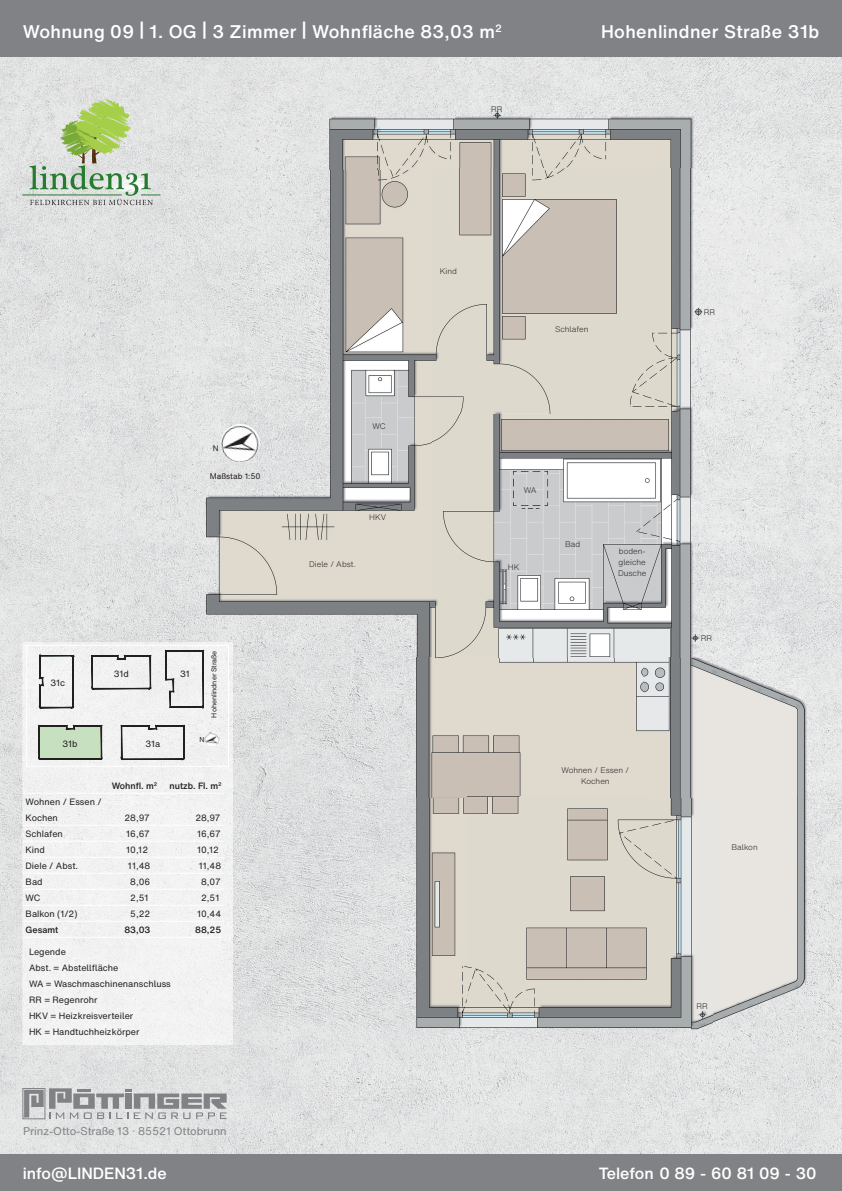
<style>
.page{position:relative;width:842px;height:1191px;background:#fff}
.page>*{position:absolute;margin:0;border:0;box-sizing:border-box;transform-origin:0 0}
.t1{font:500 18px "Helvetica Now Text";letter-spacing:.02em;color:#fff}
.t2{font:500 16px "Helvetica Now Text";letter-spacing:-.005em;color:#fff}
.t3{font:11px "Helvetica Now Text";letter-spacing:-.005em;color:#808285}
.t4{font:9px/16px "Helvetica Now Text";color:#231f20}
.t5{font:500 9px "Helvetica Now Text";color:#231f20}
.t6{font:300 8px/11px "Helvetica Now Text";color:#231f20;text-align:center}
.t7{font:8px "Helvetica Now Text";color:#231f20}
.t8{font:7px "Helvetica Now Text";letter-spacing:-.01em;color:#231f20}
</style>
<div class="page">
<img style="left:0;top:57px;width:210px;height:503px">
<img style="left:210px;top:57px;width:632px;height:47px">
<img style="left:807px;top:104px;width:35px;height:1050px">
<img style="left:0;top:560px;width:187px;height:105px">
<img style="left:0;top:665px;width:34px;height:489px">
<img style="left:34px;top:1040px;width:773px;height:114px">
<div style="left:0;top:0;width:842px;height:57px;background:#808285"></div>
<div style="left:0;top:1154px;width:842px;height:37px;background:#808285"></div>
<hr style="left:23px;top:195px;width:99px;height:1px;background:#257c2e">
<svg style="left:29px;top:99px;width:131px;height:106px;background:#c4d2b6"></svg>
<div style="left:23px;top:1088px;width:22px;height:31px;border:1px solid #808285"></div>
<svg style="left:24px;top:1088px;width:203px;height:31px;background:#b5b6b8"></svg>
<img style="left:187px;top:99px;width:632px;height:558px">
<img style="left:232px;top:657px;width:587px;height:383px">
<img style="left:219px;top:424px;width:42px;height:39px">
<div style="left:23px;top:642px;width:209px;height:402px;background:#f1f2f1"></div>
<div style="left:187px;top:642px;width:45px;height:398px;background:#f1f2f2"></div>
<hr style="left:23px;top:793px;width:202px;height:1px;background:#fff">
<hr style="left:23px;top:825px;width:202px;height:1px;background:#fff">
<hr style="left:23px;top:841px;width:202px;height:1px;background:#fff">
<hr style="left:23px;top:857px;width:202px;height:1px;background:#fff">
<hr style="left:23px;top:873px;width:202px;height:1px;background:#fff">
<hr style="left:23px;top:889px;width:202px;height:1px;background:#fff">
<hr style="left:23px;top:905px;width:202px;height:1px;background:#fff">
<hr style="left:23px;top:921px;width:202px;height:1px;background:#fff">
<hr style="left:23px;top:937px;width:202px;height:1px;background:#fff">
<div style="left:26px;top:645px;width:203px;height:121px;border:1px solid #fff"></div>
<img style="left:205px;top:731px;width:14px;height:15px;border-radius:7px">
<svg style="left:39px;top:725px;width:63px;height:34px;background:#b2c7aa"></svg>
<svg style="left:121px;top:725px;width:64px;height:34px"></svg>
<svg style="left:39px;top:655px;width:35px;height:53px"></svg>
<svg style="left:92px;top:655px;width:59px;height:34px"></svg>
<svg style="left:165px;top:650px;width:39px;height:57px"></svg>
<h1 class="t1" style="left:23px;top:18px;width:481px">Wohnung 09 | 1. OG | 3 Zimmer | Wohnfläche 83,03 m<sup>2</sup></h1>
<h1 class="t1" style="left:601px;top:18px;width:220px">Hohenlindner Straße 31b</h1>
<p class="t6" style="left:491px;top:103px;width:13px">RR</p>
<p class="t7" style="left:213px;top:442px;width:7px">N</p>
<p class="t7" style="left:210px;top:470px;width:52px">Maßstab 1:50</p>
<p class="t4" style="left:51px;top:674px;width:16px">31c</p>
<p class="t4" style="left:114px;top:665px;width:17px">31d</p>
<p class="t4" style="left:62px;top:735px;width:17px">31b</p>
<p class="t4" style="left:145px;top:735px;width:16px">31a</p>
<p class="t4" style="left:180px;top:665px;width:11px">31</p>
<p class="t8" style="left:209px;top:717px;width:68px;rotate:-90deg">Hohenlindner Straße</p>
<p class="t8" style="left:199px;top:734px;width:7px">N</p>
<p class="t4" style="left:26px;top:793px;width:78px">Wohnen / Essen /<br>Kochen</p>
<p class="t5" style="left:112px;top:778px;width:47px">Wohnfl. m<sup>2</sup></p>
<p class="t5" style="left:169px;top:778px;width:54px">nutzb. Fl. m<sup>2</sup></p>
<p class="t4" style="left:125px;top:809px;width:27px">28,97</p>
<p class="t4" style="left:195px;top:809px;width:27px">28,97</p>
<p class="t4" style="left:26px;top:825px;width:39px">Schlafen</p>
<p class="t4" style="left:126px;top:825px;width:25px">16,67</p>
<p class="t4" style="left:197px;top:825px;width:25px">16,67</p>
<p class="t4" style="left:26px;top:841px;width:21px">Kind</p>
<p class="t4" style="left:126px;top:841px;width:23px">10,12</p>
<p class="t4" style="left:197px;top:841px;width:23px">10,12</p>
<p class="t4" style="left:26px;top:857px;width:54px">Diele / Abst.</p>
<p class="t4" style="left:128px;top:857px;width:24px">11,48</p>
<p class="t4" style="left:199px;top:857px;width:24px">11,48</p>
<p class="t4" style="left:26px;top:873px;width:19px">Bad</p>
<p class="t4" style="left:130px;top:873px;width:21px">8,06</p>
<p class="t4" style="left:201px;top:873px;width:21px">8,07</p>
<p class="t4" style="left:26px;top:889px;width:16px">WC</p>
<p class="t4" style="left:130px;top:889px;width:20px">2,51</p>
<p class="t4" style="left:201px;top:889px;width:20px">2,51</p>
<p class="t4" style="left:26px;top:905px;width:53px">Balkon (1/2)</p>
<p class="t4" style="left:130px;top:905px;width:21px">5,22</p>
<p class="t4" style="left:197px;top:905px;width:26px">10,44</p>
<p class="t5" style="left:26px;top:922px;width:34px">Gesamt</p>
<p class="t5" style="left:124px;top:922px;width:28px">83,03</p>
<p class="t5" style="left:195px;top:922px;width:28px">88,25</p>
<p class="t4" style="left:29px;top:943px;width:143px">Legende<br>Abst. = Abstellfläche<br>WA = Waschmaschinenanschluss<br>RR = Regenrohr<br>HKV = Heizkreisverteiler<br>HK = Handtuchheizkörper</p>
<p class="t3" style="left:23px;top:1122px;width:205px">Prinz-Otto-Straße 13 · 85521 Ottobrunn</p>
<p class="t6" style="left:372px;top:421px;width:15px">WC</p>
<p class="t6" style="left:369px;top:511px;width:18px">HKV</p>
<p class="t6" style="left:309px;top:558px;width:48px">Diele / Abst.</p>
<p class="t6" style="left:440px;top:265px;width:19px">Kind</p>
<p class="t6" style="left:555px;top:323px;width:35px">Schlafen</p>
<p class="t6" style="left:704px;top:306px;width:13px">RR</p>
<p class="t6" style="left:524px;top:484px;width:14px">WA</p>
<p class="t6" style="left:508px;top:561px;width:13px">HK</p>
<p class="t6" style="left:565px;top:538px;width:17px">Bad</p>
<p class="t6" style="left:618px;top:545px;width:30px;text-align:justify">boden&shy;gleiche Dusche</p>
<p class="t6" style="left:561px;top:764px;width:69px">Wohnen / Essen /<br>Kochen</p>
<p class="t6" style="left:701px;top:632px;width:13px">RR</p>
<p class="t6" style="left:731px;top:841px;width:28px">Balkon</p>
<p class="t6" style="left:696px;top:1000px;width:13px">RR</p>
<h2 class="t2" style="left:23px;top:1161px;width:145px">info@LINDEN31.de</h2>
<h2 class="t2" style="left:599px;top:1161px;width:219px">Telefon 0 89 - 60 81 09 - 30</h2>
</div>
